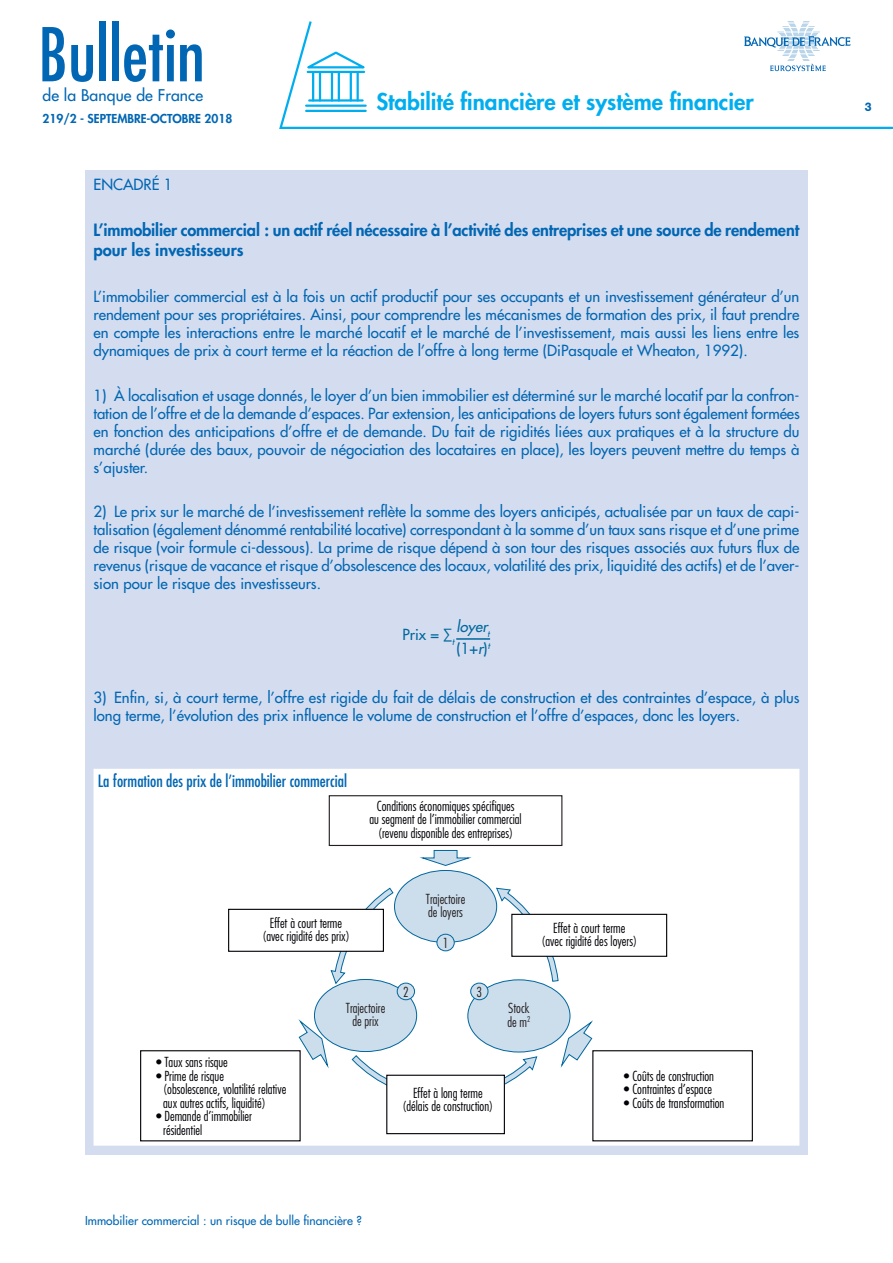
<style>
.page{position:relative;width:893px;height:1263px;background:#fff}
.page>*{position:absolute;margin:0;border:0;box-sizing:border-box;transform-origin:0 0}
.t1{font:condensed 72px "Futura Std";color:#0166b3}
.t2{font:800 22.5px "Futura Std";color:#00aeef}
.t3{font:800 16.5px/19.8px "Futura Std";letter-spacing:-.01em;color:#0166b3}
.t4{font:condensed 16.5px "Futura Std";color:#0166b3}
.t5{font:500 15.75px "Futura Std";letter-spacing:.01em;color:#0166b3}
.t6{font:500 15px/18px "Futura Std";color:#0166b3;text-align:justify}
.t7{font:500 15px "Futura Std";color:#00679d}
.t8{font:italic 500 15px "Futura Std";color:#00679d}
.t9{font:300 condensed 13.5px/13.5px "Futura Std";color:#010106;text-align:center}
.t10{font:300 condensed 13.5px/13.5px "Futura Std";color:#231f20}
.t11{font:500 12px "Futura Std";color:#0166b3}
.t12{font:800 12px "Futura Std";color:#0166b3}
.t13{font:800 12px "Helvetica Neue LT Std";color:#0166b3;scale:.9 1}
.s1{font-style:italic}
</style>
<div class="page">
<svg style="left:279px;top:21px;width:614px;height:108px"></svg>
<svg style="left:744px;top:22px;width:106px;height:49px"></svg>
<hr style="left:308px;top:71px;width:56px;height:2px;background:#00aeef">
<svg style="left:299px;top:50px;width:68px;height:20px"></svg>
<hr style="left:309px;top:99px;width:54px;height:3px;background:#00aeef">
<hr style="left:306px;top:105px;width:60px;height:2px;background:#00aeef">
<hr style="left:306px;top:110px;width:60px;height:2px;background:#00aeef">
<hr style="left:312px;top:72px;width:2px;height:28px;background:#00aeef">
<hr style="left:319px;top:72px;width:2px;height:28px;background:#00aeef">
<hr style="left:331px;top:72px;width:2px;height:28px;background:#00aeef">
<hr style="left:338px;top:72px;width:2px;height:28px;background:#00aeef">
<hr style="left:350px;top:72px;width:2px;height:28px;background:#00aeef">
<hr style="left:357px;top:72px;width:2px;height:28px;background:#00aeef">
<div style="left:85px;top:170px;width:723px;height:984px;background:#d4ddef"></div>
<hr style="left:456px;top:638px;width:34px;height:2px;background:#00679d">
<div style="left:94px;top:769px;width:705px;height:377px;background:#fff"></div>
<svg style="left:496px;top:887px;width:63px;height:95px;background:#eff5f8"></svg>
<svg style="left:330px;top:887px;width:64px;height:98px;background:#f0f5f8"></svg>
<svg style="left:351px;top:1055px;width:187px;height:44px;background:#f1f5f8"></svg>
<div style="left:468px;top:980px;width:102px;height:72px;background:#ccddec;border-radius:50%"></div>
<div style="left:314px;top:979px;width:103px;height:72px;background:#ccddec;border-radius:50%"></div>
<div style="left:394px;top:870px;width:103px;height:72px;background:#ccddec;border-radius:50%"></div>
<svg style="left:418px;top:850px;width:55px;height:16px"></svg>
<svg style="left:560px;top:1019px;width:34px;height:50px"></svg>
<svg style="left:297px;top:1018px;width:32px;height:52px"></svg>
<div style="left:437px;top:934px;width:17px;height:17px;background:#ccddec;border-radius:50%"></div>
<div style="left:437px;top:934px;width:18px;height:17px;border:1px solid #00679d;border-radius:50%"></div>
<div style="left:397px;top:983px;width:17px;height:17px;background:#ccddec;border-radius:50%"></div>
<div style="left:397px;top:983px;width:18px;height:17px;border:1px solid #00679d;border-radius:50%"></div>
<div style="left:471px;top:983px;width:17px;height:17px;background:#ccddec;border-radius:50%"></div>
<div style="left:470px;top:983px;width:18px;height:17px;border:1px solid #00679d;border-radius:50%"></div>
<div style="left:329px;top:795px;width:233px;height:51px;border:1px solid #231f20"></div>
<div style="left:229px;top:909px;width:154px;height:42px;background:#fff"></div>
<div style="left:228px;top:909px;width:156px;height:43px;border:1px solid #010106"></div>
<div style="left:512px;top:914px;width:155px;height:42px;background:#fff"></div>
<div style="left:511px;top:914px;width:156px;height:43px;border:1px solid #010106"></div>
<div style="left:140px;top:1050px;width:161px;height:91px;border:1px solid #010106"></div>
<div style="left:387px;top:1075px;width:117px;height:59px;background:#fff"></div>
<div style="left:386px;top:1075px;width:119px;height:59px;border:1px solid #010106"></div>
<div style="left:592px;top:1050px;width:161px;height:91px;border:1px solid #010106"></div>
<h1 class="t1" style="left:38px;top:12px;width:168px">Bulletin</h1>
<p class="t5" style="left:43px;top:86px;width:162px">de la Banque de France</p>
<p class="t12" style="left:43px;top:111px;width:191px">219/2 - SEPTEMBRE-OCTOBRE 2018</p>
<h2 class="t2" style="left:376px;top:88px;width:379px">Stabilité financière et système financier</h2>
<p class="t13" style="left:865px;top:99px;width:9px">3</p>
<p class="t6" style="left:94px;top:175px;width:80px">ENCADRÉ 1</p>
<p class="t3" style="left:94px;top:220px;width:707px">L’immobilier commercial : un actif réel nécessaire à l’activité des entreprises et une source de rendement pour les investisseurs</p>
<p class="t6" style="left:94px;top:288px;width:707px">L’immobilier commercial est à la fois un actif productif pour ses occupants et un investissement générateur d’un rendement pour ses propriétaires. Ainsi, pour comprendre les mécanismes de formation des prix, il faut prendre en compte les interactions entre le marché locatif et le marché de l’investissement, mais aussi les liens entre les dynamiques de prix à court terme et la réaction de l’offre à long terme (DiPasquale et Wheaton, 1992).</p>
<p class="t6" style="left:94px;top:386px;width:708px">1) À localisation et usage donnés, le loyer d’un bien immobilier est déterminé sur le marché locatif par la confron&shy;tation de l’offre et de la demande d’espaces. Par extension, les anticipations de loyers futurs sont également formées en fonction des anticipations d’offre et de demande. Du fait de rigidités liées aux pratiques et à la structure du marché (durée des baux, pouvoir de négociation des locataires en place), les loyers peuvent mettre du temps à s’ajuster.</p>
<p class="t6" style="left:94px;top:503px;width:707px">2) Le prix sur le marché de l’investissement reflète la somme des loyers anticipés, actualisée par un taux de capi&shy;talisation (également dénommé rentabilité locative) correspondant à la somme d’un taux sans risque et d’une prime de risque (voir formule ci-dessous). La prime de risque dépend à son tour des risques associés aux futurs flux de revenus (risque de vacance et risque d’obsolescence des locaux, volatilité des prix, liquidité des actifs) et de l’aver&shy;sion pour le risque des investisseurs.</p>
<p class="t7" style="left:402px;top:625px;width:53px">Prix = ∑<sub>t</sub></p>
<p class="t7" style="left:456px;top:639px;width:35px">(1+<span class="s1">r</span>)<sup>t</sup></p>
<p class="t8" style="left:456px;top:617px;width:35px">loyer<sub>t</sub></p>
<p class="t6" style="left:94px;top:688px;width:707px">3) Enfin, si, à court terme, l’offre est rigide du fait de délais de construction et des contraintes d’espace, à plus long terme, l’évolution des prix influence le volume de construction et l’offre d’espaces, donc les loyers.</p>
<p class="t4" style="left:98px;top:771px;width:251px">La formation des prix de l’immobilier commercial</p>
<p class="t9" style="left:369px;top:799px;width:154px">Conditions économiques spécifiques<br>au segment de l’immobilier commercial (revenu disponible des entreprises)</p>
<p class="t10" style="left:426px;top:892px;width:41px">Trajectoire de loyers</p>
<p class="t9" style="left:262px;top:916px;width:89px">Effet à court terme (avec rigidité des prix)</p>
<p class="t9" style="left:541px;top:921px;width:97px">Effet à court terme (avec rigidité des loyers)</p>
<p class="t10" style="left:443px;top:937px;width:7px">1</p>
<p class="t9" style="left:156px;top:1055px;width:73px">• Taux sans risque</p>
<p class="t9" style="left:163px;top:1069px;width:125px;text-align:left;text-indent:-7px">• Prime de risque<br>(obsolescence, volatilité relative aux autres actifs, liquidité)</p>
<p class="t9" style="left:163px;top:1109px;width:90px;text-align:left;text-indent:-7px">• Demande d’immobilier résidentiel</p>
<p class="t10" style="left:346px;top:1001px;width:41px;text-align:center">Trajectoire de prix</p>
<p class="t10" style="left:403px;top:985px;width:7px">2</p>
<p class="t10" style="left:477px;top:985px;width:7px">3</p>
<p class="t10" style="left:507px;top:1001px;width:25px">Stock de m<sup>2</sup></p>
<p class="t9" style="left:402px;top:1086px;width:92px">Effet à long terme (délais de construction)</p>
<p class="t11" style="left:85px;top:1213px;width:278px">Immobilier commercial : un risque de bulle financière ?</p>
<p class="t9" style="left:624px;top:1069px;width:92px">• Coûts de construction</p>
<p class="t9" style="left:624px;top:1082px;width:90px">• Contraintes d’espace</p>
<p class="t9" style="left:624px;top:1096px;width:102px">• Coûts de transformation</p>
</div>
